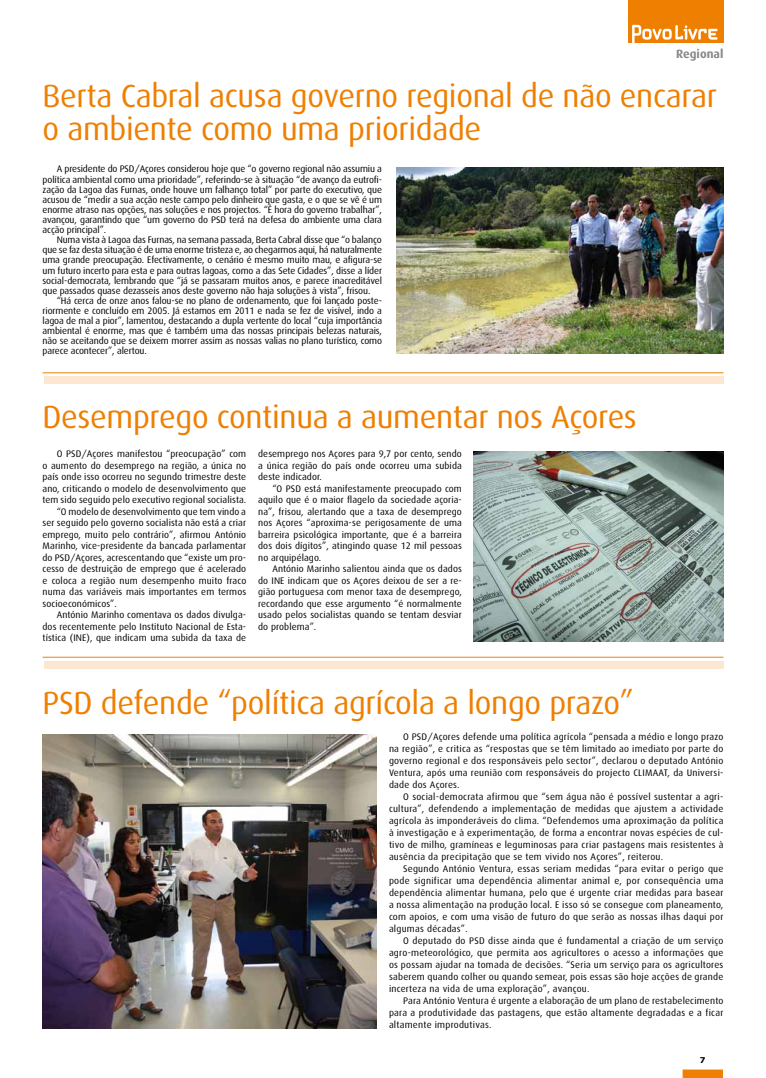
<style>
.page{position:relative;width:766px;height:1078px;background:#fff}
.page>*{position:absolute;margin:0;border:0;box-sizing:border-box;transform-origin:0 0}
.t1{font:32px/33px "Dax";letter-spacing:-.01em;color:#ee7f00}
.t2{font:700 12px "Dax";color:#87888a}
.t3{font:9.5px/12px "Dax";letter-spacing:.01em;color:#000;text-align:justify}
.t4{font:700 8px "Verdana";color:#000}
</style>
<div class="page">
<div style="left:682px;top:1069px;width:40px;height:8px;background:#ee7f00;border:1px solid #ee7f00"></div>
<div style="left:627px;top:0;width:96px;height:43px;background:#ee7f00"></div>
<svg style="left:632px;top:25px;width:85px;height:18px"></svg>
<div style="left:44px;top:661px;width:679px;height:7px;background:#fde7d0"></div>
<hr style="left:43px;top:656px;width:680px;height:1px;background:#ee7f00">
<div style="left:44px;top:376px;width:679px;height:8px;background:#fde7d0"></div>
<hr style="left:43px;top:372px;width:680px;height:1px;background:#ee7f00">
<img style="left:396px;top:167px;width:327px;height:186px">
<img style="left:473px;top:451px;width:250px;height:190px">
<img style="left:43px;top:734px;width:334px;height:294px">
<p class="t2" style="left:676px;top:47px;width:49px">Regional</p>
<h1 class="t1" style="left:43px;top:80px;width:675px">Berta Cabral acusa governo regional de não encarar o ambiente como uma prioridade</h1>
<p class="t3" style="left:43px;top:164px;width:341px;line-height:10.1px;text-indent:14px">A presidente do PSD/Açores considerou hoje que “o governo regional não assumiu a política ambiental como uma prioridade”, referindo-se à situação “de avanço da eutrofi&shy;zação da Lagoa das Furnas, onde houve um falhanço total” por parte do executivo, que acusou de “medir a sua acção neste campo pelo dinheiro que gasta, e o que se vê é um enorme atraso nas opções, nas soluções e nos projectos. “É hora do governo trabalhar”, avançou, garantindo que “um governo do PSD terá na defesa do ambiente uma clara acção principal”.</p>
<p class="t3" style="left:43px;top:235px;width:341px;line-height:10.1px;text-indent:14px">Numa vista à Lagoa das Furnas, na semana passada, Berta Cabral disse que “o balanço que se faz desta situação é de uma enorme tristeza e, ao chegarmos aqui, há naturalmente uma grande preocupação. Efectivamente, o cenário é mesmo muito mau, e afigura-se um futuro incerto para esta e para outras lagoas, como a das Sete Cidades”, disse a líder social-democrata, lembrando que “já se passaram muitos anos, e parece inacreditável que passados quase dezasseis anos deste governo não haja soluções à vista”, frisou.</p>
<p class="t3" style="left:43px;top:295px;width:341px;line-height:10.1px;text-indent:14px">“Há cerca de onze anos falou-se no plano de ordenamento, que foi lançado poste&shy;riormente e concluído em 2005. Já estamos em 2011 e nada se fez de visível, indo a lagoa de mal a pior”, lamentou, destacando a dupla vertente do local “cuja importância ambiental é enorme, mas que é também uma das nossas principais belezas naturais, não se aceitando que se deixem morrer assim as nossas valias no plano turístico, como parece acontecer”, alertou.</p>
<h1 class="t1" style="left:43px;top:401px;width:595px">Desemprego continua a aumentar nos Açores</h1>
<p class="t3" style="left:57px;top:448px;width:191px">O PSD/Açores manifestou “preocupação” com</p>
<p class="t3" style="left:43px;top:459px;width:205px">o aumento do desemprego na região, a única no</p>
<p class="t3" style="left:43px;top:471px;width:205px">país onde isso ocorreu no segundo trimestre deste</p>
<p class="t3" style="left:43px;top:482px;width:205px">ano, criticando o modelo de desenvolvimento que</p>
<p class="t3" style="left:43px;top:494px;width:205px">tem sido seguido pelo executivo regional socialista.</p>
<p class="t3" style="left:57px;top:505px;width:191px">“O modelo de desenvolvimento que tem vindo a</p>
<p class="t3" style="left:43px;top:517px;width:205px">ser seguido pelo governo socialista não está a criar</p>
<p class="t3" style="left:43px;top:528px;width:205px">emprego, muito pelo contrário”, afirmou António</p>
<p class="t3" style="left:43px;top:540px;width:205px">Marinho, vice-presidente da bancada parlamentar</p>
<p class="t3" style="left:43px;top:551px;width:205px">do PSD/Açores, acrescentando que “existe um pro-</p>
<p class="t3" style="left:43px;top:563px;width:205px">cesso de destruição de emprego que é acelerado</p>
<p class="t3" style="left:43px;top:574px;width:205px">e coloca a região num desempenho muito fraco</p>
<p class="t3" style="left:43px;top:586px;width:205px">numa das variáveis mais importantes em termos</p>
<p class="t3" style="left:43px;top:597px;width:76px">socioeconómicos”.</p>
<p class="t3" style="left:57px;top:609px;width:191px">António Marinho comentava os dados divulga-</p>
<p class="t3" style="left:43px;top:620px;width:205px">dos recentemente pelo Instituto Nacional de Esta-</p>
<p class="t3" style="left:43px;top:632px;width:205px">tística (INE), que indicam uma subida da taxa de</p>
<p class="t3" style="left:258px;top:448px;width:205px;line-height:11.5px">desemprego nos Açores para 9,7 por cento, sendo a única região do país onde ocorreu uma subida deste indicador.</p>
<p class="t3" style="left:258px;top:482px;width:205px;line-height:11.5px;text-indent:14px">“O PSD está manifestamente preocupado com aquilo que é o maior flagelo da sociedade açoria&shy;na”, frisou, alertando que a taxa de desemprego nos Açores “aproxima-se perigosamente de uma barreira psicológica importante, que é a barreira dos dois dígitos”, atingindo quase 12 mil pessoas no arquipélago.</p>
<p class="t3" style="left:258px;top:563px;width:205px;line-height:11.5px;text-indent:14px">António Marinho salientou ainda que os dados do INE indicam que os Açores deixou de ser a re&shy;gião portuguesa com menor taxa de desemprego, recordando que esse argumento “é normalmente usado pelos socialistas quando se tentam desviar do problema”.</p>
<h1 class="t1" style="left:43px;top:686px;width:592px">PSD defende “política agrícola a longo prazo”</h1>
<p class="t3" style="left:389px;top:730px;width:336px;text-indent:14px">O PSD/Açores defende uma política agrícola “pensada a médio e longo prazo na região”, e critica as “respostas que se têm limitado ao imediato por parte do governo regional e dos responsáveis pelo sector”, declarou o deputado António Ventura, após uma reunião com responsáveis do projecto CLIMAAT, da Universi&shy;dade dos Açores.</p>
<p class="t3" style="left:389px;top:790px;width:336px;text-indent:14px">O social-democrata afirmou que “sem água não é possível sustentar a agri&shy;cultura”, defendendo a implementação de medidas que ajustem a actividade agrícola às imponderáveis do clima. “Defendemos uma aproximação da política à investigação e à experimentação, de forma a encontrar novas espécies de cul&shy;tivo de milho, gramíneas e leguminosas para criar pastagens mais resistentes à ausência da precipitação que se tem vivido nos Açores”, reiterou.</p>
<p class="t3" style="left:389px;top:862px;width:336px;text-indent:14px">Segundo António Ventura, essas seriam medidas “para evitar o perigo que pode significar uma dependência alimentar animal e, por consequência uma dependência alimentar humana, pelo que é urgente criar medidas para basear a nossa alimentação na produção local. E isso só se consegue com planeamento, com apoios, e com uma visão de futuro do que serão as nossas ilhas daqui por algumas décadas”.</p>
<p class="t3" style="left:389px;top:934px;width:336px;text-indent:14px">O deputado do PSD disse ainda que é fundamental a criação de um serviço agro-meteorológico, que permita aos agricultores o acesso a informações que os possam ajudar na tomada de decisões. “Seria um serviço para os agricultores saberem quando colher ou quando semear, pois essas são hoje acções de grande incerteza na vida de uma exploração”, avançou.</p>
<p class="t3" style="left:389px;top:994px;width:336px;text-indent:14px">Para António Ventura é urgente a elaboração de um plano de restabelecimento para a produtividade das pastagens, que estão altamente degradadas e a ficar altamente improdutivas.</p>
<p class="t4" style="left:699px;top:1054px;width:7px">7</p>
</div>
